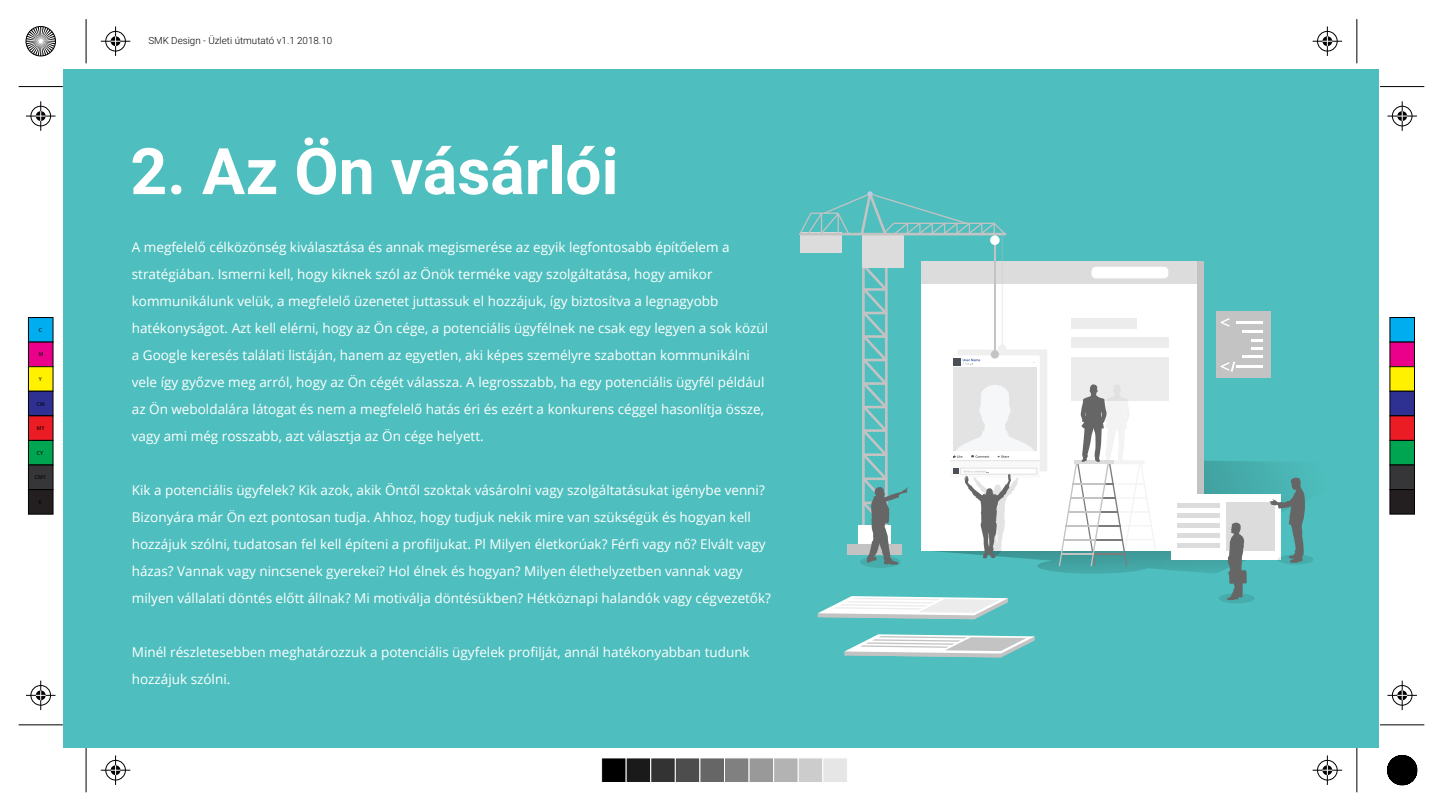
<style>
.page{position:relative;width:1440px;height:810px;background:#fff}
.page>*{position:absolute;margin:0;border:0;box-sizing:border-box;transform-origin:0 0}
.t1{font:700 64.28px "Roboto";color:#fff}
.t2{font:13.5px/27px "Open Sans";color:#fff}
.t3{font:300 9.82px "Roboto";color:#000}
.t4{font:5.7px "Myriad Pro";color:#000}
</style>
<div class="page">
<hr style="left:1357px;top:748px;width:1px;height:44px;background:#000">
<hr style="left:1357px;top:19px;width:1px;height:44px;background:#000">
<hr style="left:86px;top:748px;width:1px;height:44px;background:#000">
<hr style="left:86px;top:19px;width:1px;height:44px;background:#000">
<hr style="left:1380px;top:725px;width:44px;height:1px;background:#000">
<hr style="left:19px;top:725px;width:44px;height:1px;background:#000">
<hr style="left:1380px;top:86px;width:44px;height:1px;background:#000">
<hr style="left:19px;top:86px;width:44px;height:1px;background:#000">
<div style="left:105px;top:30px;width:21px;height:22px;border:2px solid #fff;border-radius:50%"></div>
<hr style="left:115px;top:26px;width:2px;height:30px;background:#fff">
<div style="left:110px;top:35px;width:12px;height:12px;border:2px solid #fff;border-radius:50%"></div>
<div style="left:106px;top:31px;width:20px;height:20px;border:1px solid #000;border-radius:50%"></div>
<hr style="left:115px;top:26px;width:1px;height:30px;background:#000">
<svg style="left:101px;top:36px;width:29px;height:10px"></svg>
<div style="left:1317px;top:30px;width:21px;height:22px;border:2px solid #fff;border-radius:50%"></div>
<hr style="left:1326px;top:26px;width:2px;height:30px;background:#fff">
<div style="left:1321px;top:35px;width:12px;height:12px;border:2px solid #fff;border-radius:50%"></div>
<div style="left:1317px;top:31px;width:20px;height:20px;border:1px solid #000;border-radius:50%"></div>
<hr style="left:1327px;top:26px;width:1px;height:30px;background:#000">
<svg style="left:1313px;top:36px;width:29px;height:10px"></svg>
<div style="left:105px;top:759px;width:21px;height:22px;border:2px solid #fff;border-radius:50%"></div>
<hr style="left:115px;top:755px;width:2px;height:30px;background:#fff">
<div style="left:110px;top:764px;width:12px;height:12px;border:2px solid #fff;border-radius:50%"></div>
<div style="left:106px;top:760px;width:20px;height:20px;border:1px solid #000;border-radius:50%"></div>
<hr style="left:115px;top:755px;width:1px;height:30px;background:#000">
<svg style="left:101px;top:765px;width:29px;height:10px"></svg>
<div style="left:1317px;top:759px;width:21px;height:22px;border:2px solid #fff;border-radius:50%"></div>
<hr style="left:1326px;top:755px;width:2px;height:30px;background:#fff">
<div style="left:1321px;top:764px;width:12px;height:12px;border:2px solid #fff;border-radius:50%"></div>
<div style="left:1317px;top:760px;width:20px;height:20px;border:1px solid #000;border-radius:50%"></div>
<hr style="left:1327px;top:755px;width:1px;height:30px;background:#000">
<svg style="left:1313px;top:765px;width:29px;height:10px"></svg>
<div style="left:30px;top:105px;width:22px;height:22px;border:2px solid #fff;border-radius:50%"></div>
<hr style="left:40px;top:101px;width:2px;height:30px;background:#fff">
<div style="left:35px;top:110px;width:12px;height:12px;border:2px solid #fff;border-radius:50%"></div>
<div style="left:31px;top:106px;width:20px;height:20px;border:1px solid #000;border-radius:50%"></div>
<hr style="left:41px;top:101px;width:1px;height:30px;background:#000">
<svg style="left:26px;top:111px;width:29px;height:10px"></svg>
<svg style="left:26px;top:681px;width:29px;height:29px"></svg>
<div style="left:1391px;top:105px;width:22px;height:22px;border:2px solid #fff;border-radius:50%"></div>
<hr style="left:1387px;top:115px;width:30px;height:2px;background:#fff">
<hr style="left:1401px;top:101px;width:2px;height:30px;background:#fff">
<div style="left:1396px;top:110px;width:12px;height:12px;border:2px solid #fff;border-radius:50%"></div>
<div style="left:1392px;top:106px;width:20px;height:20px;border:1px solid #000;border-radius:50%"></div>
<hr style="left:1387px;top:116px;width:30px;height:1px;background:#000">
<hr style="left:1402px;top:101px;width:1px;height:30px;background:#000">
<svg style="left:1397px;top:111px;width:10px;height:10px"></svg>
<div style="left:1391px;top:685px;width:22px;height:21px;border:2px solid #fff;border-radius:50%"></div>
<hr style="left:1387px;top:694px;width:30px;height:2px;background:#fff">
<div style="left:1396px;top:689px;width:12px;height:12px;border:2px solid #fff;border-radius:50%"></div>
<div style="left:1392px;top:685px;width:20px;height:20px;border:1px solid #000;border-radius:50%"></div>
<hr style="left:1387px;top:695px;width:30px;height:1px;background:#000">
<svg style="left:1397px;top:681px;width:10px;height:29px"></svg>
<div style="left:28px;top:318px;width:25px;height:24px;background:#00adee"></div>
<div style="left:28px;top:317px;width:25px;height:26px;border:1px solid #000"></div>
<div style="left:28px;top:342px;width:25px;height:25px;background:#eb008b"></div>
<div style="left:28px;top:342px;width:25px;height:25px;border:1px solid #000"></div>
<div style="left:28px;top:367px;width:25px;height:24px;background:#fff100"></div>
<div style="left:28px;top:366px;width:25px;height:26px;border:1px solid #000"></div>
<div style="left:28px;top:391px;width:25px;height:25px;background:#2e3191"></div>
<div style="left:28px;top:391px;width:25px;height:25px;border:1px solid #000"></div>
<div style="left:28px;top:416px;width:25px;height:24px;background:#ec1c24"></div>
<div style="left:28px;top:415px;width:25px;height:26px;border:1px solid #000"></div>
<div style="left:28px;top:440px;width:25px;height:25px;background:#00a551;border:1px solid #000"></div>
<div style="left:28px;top:465px;width:25px;height:25px;background:#363639;border:1px solid #000"></div>
<div style="left:28px;top:489px;width:25px;height:26px;background:#231f20;border:1px solid #000"></div>
<div style="left:1390px;top:318px;width:24px;height:24px;background:#00adee"></div>
<div style="left:1390px;top:317px;width:25px;height:26px;border:1px solid #000"></div>
<div style="left:1390px;top:342px;width:24px;height:25px;background:#eb008b"></div>
<div style="left:1390px;top:342px;width:25px;height:25px;border:1px solid #000"></div>
<div style="left:1390px;top:367px;width:24px;height:24px;background:#fff100"></div>
<div style="left:1390px;top:366px;width:25px;height:26px;border:1px solid #000"></div>
<div style="left:1390px;top:391px;width:24px;height:25px;background:#2e3191"></div>
<div style="left:1390px;top:391px;width:25px;height:25px;border:1px solid #000"></div>
<div style="left:1390px;top:416px;width:24px;height:24px;background:#ec1c24"></div>
<div style="left:1390px;top:415px;width:25px;height:26px;border:1px solid #000"></div>
<div style="left:1390px;top:440px;width:24px;height:25px;background:#00a551"></div>
<div style="left:1390px;top:440px;width:25px;height:25px;border:1px solid #000"></div>
<div style="left:1390px;top:465px;width:24px;height:25px;background:#363639"></div>
<div style="left:1390px;top:465px;width:25px;height:25px;border:1px solid #000"></div>
<div style="left:1390px;top:490px;width:24px;height:24px;background:#231f20"></div>
<div style="left:1390px;top:489px;width:25px;height:26px;border:1px solid #000"></div>
<div style="left:602px;top:758px;width:24px;height:24px;background:#000"></div>
<div style="left:601px;top:758px;width:26px;height:25px;border:1px solid #fff"></div>
<div style="left:626px;top:758px;width:25px;height:24px;background:#1a1a1a"></div>
<div style="left:626px;top:758px;width:25px;height:25px;border:1px solid #fff"></div>
<div style="left:651px;top:758px;width:24px;height:24px;background:#333"></div>
<div style="left:650px;top:758px;width:26px;height:25px;border:1px solid #fff"></div>
<div style="left:675px;top:758px;width:25px;height:24px;background:#4d4d4d"></div>
<div style="left:675px;top:758px;width:25px;height:25px;border:1px solid #fff"></div>
<div style="left:700px;top:758px;width:24px;height:24px;background:#666"></div>
<div style="left:700px;top:758px;width:25px;height:25px;border:1px solid #fff"></div>
<div style="left:724px;top:758px;width:25px;height:25px;background:#808080;border:1px solid #fff"></div>
<div style="left:749px;top:758px;width:25px;height:25px;background:#999;border:1px solid #fff"></div>
<div style="left:773px;top:758px;width:26px;height:25px;background:#b3b3b3;border:1px solid #fff"></div>
<div style="left:798px;top:758px;width:25px;height:25px;background:#ccc;border:1px solid #fff"></div>
<div style="left:822px;top:758px;width:26px;height:25px;background:#e6e6e6;border:1px solid #fff"></div>
<svg style="left:25px;top:26px;width:31px;height:31px"></svg>
<svg style="left:1387px;top:755px;width:31px;height:31px"></svg>
<div style="left:63px;top:69px;width:1316px;height:679px;background:#4ebfbe"></div>
<svg style="left:844px;top:634px;width:191px;height:23px"></svg>
<svg style="left:799px;top:191px;width:514px;height:428px"></svg>
<p class="t4" style="left:39px;top:326px;width:5px">C</p>
<p class="t4" style="left:39px;top:351px;width:6px">M</p>
<p class="t4" style="left:39px;top:376px;width:5px">Y</p>
<p class="t4" style="left:37px;top:400px;width:9px">CM</p>
<p class="t4" style="left:37px;top:425px;width:9px">MY</p>
<p class="t4" style="left:37px;top:449px;width:8px">CY</p>
<p class="t4" style="left:35px;top:474px;width:13px">CMY</p>
<p class="t4" style="left:39px;top:498px;width:5px">K</p>
<p class="t3" style="left:148px;top:34px;width:185px">SMK Design - Üzleti útmutató v1.1 2018.10</p>
<h1 class="t1" style="left:130px;top:126px;width:490px">2. Az Ön vásárlói</h1>
<p class="t2" style="left:132px;top:233px;width:638px">A megfelelő célközönség kiválasztása és annak megismerése az egyik legfontosabb építőelem a stratégiában. Ismerni kell, hogy kiknek szól az Önök terméke vagy szolgáltatása, hogy amikor kommunikálunk velük, a megfelelő üzenetet juttassuk el hozzájuk, így biztosítva a legnagyobb hatékonyságot. Azt kell elérni, hogy az Ön cége, a potenciális ügyfélnek ne csak egy legyen a sok közül a Google keresés találati listáján, hanem az egyetlen, aki képes személyre szabottan kommunikálni vele így győzve meg arról, hogy az Ön cégét válassza. A legrosszabb, ha egy potenciális ügyfél például az Ön weboldalára látogat és nem a megfelelő hatás éri és ezért a konkurens céggel hasonlítja össze, vagy ami még rosszabb, azt választja az Ön cége helyett.</p>
<p class="t2" style="left:132px;top:476px;width:641px">Kik a potenciális ügyfelek? Kik azok, akik Öntől szoktak vásárolni vagy szolgáltatásukat igénybe venni?<br>Bizonyára már Ön ezt pontosan tudja. Ahhoz, hogy tudjuk nekik mire van szükségük és hogyan kell hozzájuk szólni, tudatosan fel kell építeni a profiljukat. Pl Milyen életkorúak? Férfi vagy nő? Elvált vagy házas? Vannak vagy nincsenek gyerekei? Hol élnek és hogyan? Milyen élethelyzetben vannak vagy milyen vállalati döntés előtt állnak? Mi motiválja döntésükben? Hétköznapi halandók vagy cégvezetők?</p>
<p class="t2" style="left:132px;top:638px;width:619px">Minél részletesebben meghatározzuk a potenciális ügyfelek profilját, annál hatékonyabban tudunk hozzájuk szólni.</p>
</div>
